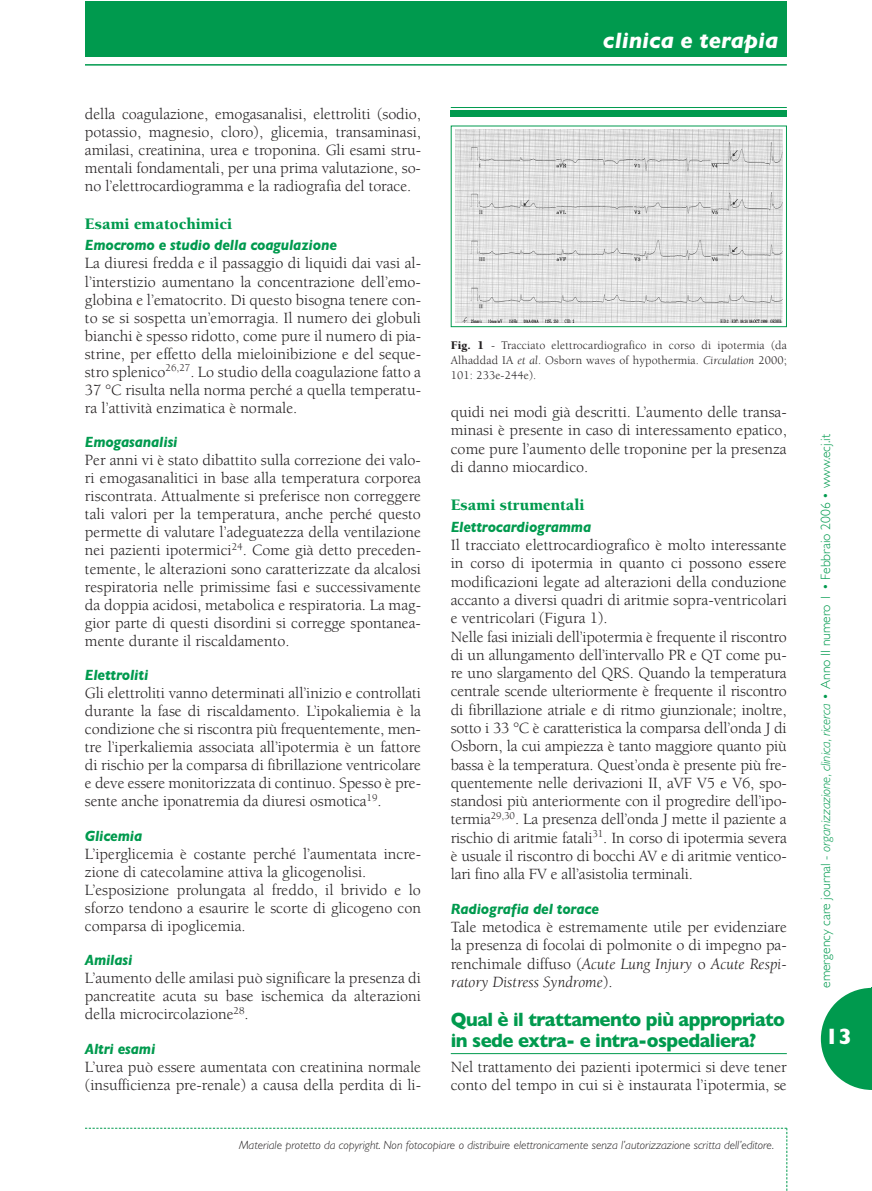
<style>
.page{position:relative;width:872px;height:1191px;background:#fff}
.page>*{position:absolute;margin:0;border:0;box-sizing:border-box;transform-origin:0 0}
.t1{font:italic 700 22.5px "Gill Sans";color:#fff}
.t2{font:700 22.5px "Gill Sans";color:#fff}
.t3{font:700 19.5px/20.5px "Gill Sans";letter-spacing:-.03em;color:#009a4e;scale:.95 1}
.t4{font:900 16.5px "Berkeley";color:#009a4e}
.t5{font:16.05px/18px "Berkeley";color:#231f20;text-align:justify}
.t6{font:italic 700 15px "Gill Sans";letter-spacing:-.01em;color:#009a4e;scale:.93 1}
.t7{font:300 13.5px "Gill Sans";color:#009a4e}
.t8{font:12px/15px "Berkeley";letter-spacing:.01em;color:#231f20;text-align:justify}
.t9{font:italic 300 12px "Gill Sans";color:#231f20}
.s1{font-weight:900}
.s2{font-style:italic}
</style>
<div class="page">
<hr style="left:451px;top:1053px;width:336px;height:1px;background:#009a4e">
<svg style="left:85px;top:1127px;width:702px;height:64px"></svg>
<div style="left:85px;top:1px;width:702px;height:55px;background:#009a4e"></div>
<hr style="left:85px;top:64px;width:702px;height:2px;background:#009a4e">
<svg style="left:821px;top:988px;width:50px;height:102px"></svg>
<hr style="left:871px;top:988px;width:1px;height:102px;background:#009a4e">
<div style="left:451px;top:126px;width:336px;height:201px;border:1px solid #009a4e"></div>
<img style="left:455px;top:130px;width:327px;height:192px">
<div style="left:451px;top:110px;width:336px;height:6px;background:#009a4e"></div>
<hr style="left:451px;top:107px;width:336px;height:1px;background:#009a4e">
<p class="t5" style="left:85px;top:106px;width:337px">della coagulazione, emogasanalisi, elettroliti (sodio, potassio, magnesio, cloro), glicemia, transaminasi, amilasi, creatinina, urea e troponina. Gli esami stru&shy;mentali fondamentali, per una prima valutazione, so&shy;no l’elettrocardiogramma e la radiografia del torace.</p>
<p class="t4" style="left:85px;top:217px;width:149px">Esami ematochimici</p>
<p class="t6" style="left:85px;top:240px;width:272px">Emocromo e studio della coagulazione</p>
<p class="t5" style="left:85px;top:256px;width:337px">La diuresi fredda e il passaggio di liquidi dai vasi al&shy;l’interstizio aumentano la concentrazione dell’emo&shy;globina e l’ematocrito. Di questo bisogna tenere con&shy;to se si sospetta un’emorragia. Il numero dei globuli bianchi è spesso ridotto, come pure il numero di pia&shy;strine, per effetto della mieloinibizione e del seque&shy;stro splenico<sup>26,27</sup>. Lo studio della coagulazione fatto a 37 °C risulta nella norma perché a quella temperatu&shy;ra l’attività enzimatica è normale.</p>
<p class="t6" style="left:85px;top:437px;width:101px">Emogasanalisi</p>
<p class="t5" style="left:85px;top:452px;width:337px">Per anni vi è stato dibattito sulla correzione dei valo&shy;ri emogasanalitici in base alla temperatura corporea riscontrata. Attualmente si preferisce non correggere tali valori per la temperatura, anche perché questo permette di valutare l’adeguatezza della ventilazione nei pazienti ipotermici<sup>24</sup>. Come già detto preceden&shy;temente, le alterazioni sono caratterizzate da alcalosi respiratoria nelle primissime fasi e successivamente da doppia acidosi, metabolica e respiratoria. La mag&shy;gior parte di questi disordini si corregge spontanea&shy;mente durante il riscaldamento.</p>
<p class="t6" style="left:85px;top:670px;width:70px">Elettroliti</p>
<p class="t5" style="left:85px;top:685px;width:337px">Gli elettroliti vanno determinati all’inizio e controllati durante la fase di riscaldamento. L’ipokaliemia è la condizione che si riscontra più frequentemente, men&shy;tre l’iperkaliemia associata all’ipotermia è un fattore di rischio per la comparsa di fibrillazione ventricolare e deve essere monitorizzata di continuo. Spesso è pre&shy;sente anche iponatremia da diuresi osmotica<sup>19</sup>.</p>
<p class="t6" style="left:85px;top:830px;width:63px">Glicemia</p>
<p class="t5" style="left:85px;top:846px;width:337px;text-align:left">L’iperglicemia è costante perché l’aumentata incre&shy;zione di catecolamine attiva la glicogenolisi.<br>L’esposizione prolungata al freddo, il brivido e lo sforzo tendono a esaurire le scorte di glicogeno con comparsa di ipoglicemia.</p>
<p class="t6" style="left:85px;top:955px;width:53px">Amilasi</p>
<p class="t5" style="left:85px;top:970px;width:337px">L’aumento delle amilasi può significare la presenza di pancreatite acuta su base ischemica da alterazioni della microcircolazione<sup>28</sup>.</p>
<p class="t6" style="left:85px;top:1043px;width:77px">Altri esami</p>
<p class="t5" style="left:85px;top:1059px;width:337px">L’urea può essere aumentata con creatinina normale (insufficienza pre-renale) a causa della perdita di li-</p>
<h1 class="t1" style="left:603px;top:33px;width:177px">clinica e terapia</h1>
<p class="t8" style="left:451px;top:339px;width:337px"><span class="s1">Fig. 1</span> - Tracciato elettrocardiografico in corso di ipotermia (da Alhaddad IA <span class="s2">et al</span>. Osborn waves of hypothermia. <span class="s2">Circulation</span> 2000; 101: 233e-244e).</p>
<p class="t5" style="left:451px;top:404px;width:337px">quidi nei modi già descritti. L’aumento delle transa&shy;minasi è presente in caso di interessamento epatico, come pure l’aumento delle troponine per la presenza di danno miocardico.</p>
<p class="t4" style="left:451px;top:498px;width:135px">Esami strumentali</p>
<p class="t6" style="left:451px;top:522px;width:153px">Elettrocardiogramma</p>
<p class="t5" style="left:451px;top:537px;width:338px;text-align:left">Il tracciato elettrocardiografico è molto interessante in corso di ipotermia in quanto ci possono essere modificazioni legate ad alterazioni della conduzione accanto a diversi quadri di aritmie sopra-ventricolari e ventricolari (Figura 1).<br>Nelle fasi iniziali dell’ipotermia è frequente il riscontro di un allungamento dell’intervallo PR e QT come pu&shy;re uno slargamento del QRS. Quando la temperatura centrale scende ulteriormente è frequente il riscontro di fibrillazione atriale e di ritmo giunzionale; inoltre, sotto i 33 °C è caratteristica la comparsa dell’onda J di Osborn, la cui ampiezza è tanto maggiore quanto più bassa è la temperatura. Quest’onda è presente più fre&shy;quentemente nelle derivazioni II, aVF V5 e V6, spo&shy;standosi più anteriormente con il progredire dell’ipo&shy;termia<sup>29,30</sup>. La presenza dell’onda J mette il paziente a rischio di aritmie fatali<sup>31</sup>. In corso di ipotermia severa è usuale il riscontro di bocchi AV e di aritmie ventico&shy;lari fino alla FV e all’asistolia terminali.</p>
<p class="t6" style="left:451px;top:903px;width:161px">Radiografia del torace</p>
<p class="t5" style="left:451px;top:919px;width:337px">Tale metodica è estremamente utile per evidenziare la presenza di focolai di polmonite o di impegno pa&shy;renchimale diffuso (<span class="s2">Acute Lung Injury</span> o <span class="s2">Acute Respi&shy;ratory Distress Syndrome</span>).</p>
<p class="t3" style="left:451px;top:1011px;width:353px">Qual è il trattamento più appropriato in sede extra- e intra-ospedaliera?</p>
<p class="t5" style="left:451px;top:1059px;width:337px">Nel trattamento dei pazienti ipotermici si deve tener conto del tempo in cui si è instaurata l’ipotermia, se</p>
<p class="t9" style="left:239px;top:1141px;width:536px">Materiale protetto da copyright. Non fotocopiare o distribuire elettronicamente senza l’autorizzazione scritta dell’editore.</p>
<p class="t7" style="left:821px;top:988px;width:555px;rotate:-90deg">emergency care journal - <span class="s2">organizzazione, clinica, ricerca •</span> Anno II numero 1 • Febbraio 2006 • www.ecj.it</p>
<h1 class="t2" style="left:825px;top:1028px;width:28px">13</h1>
</div>
